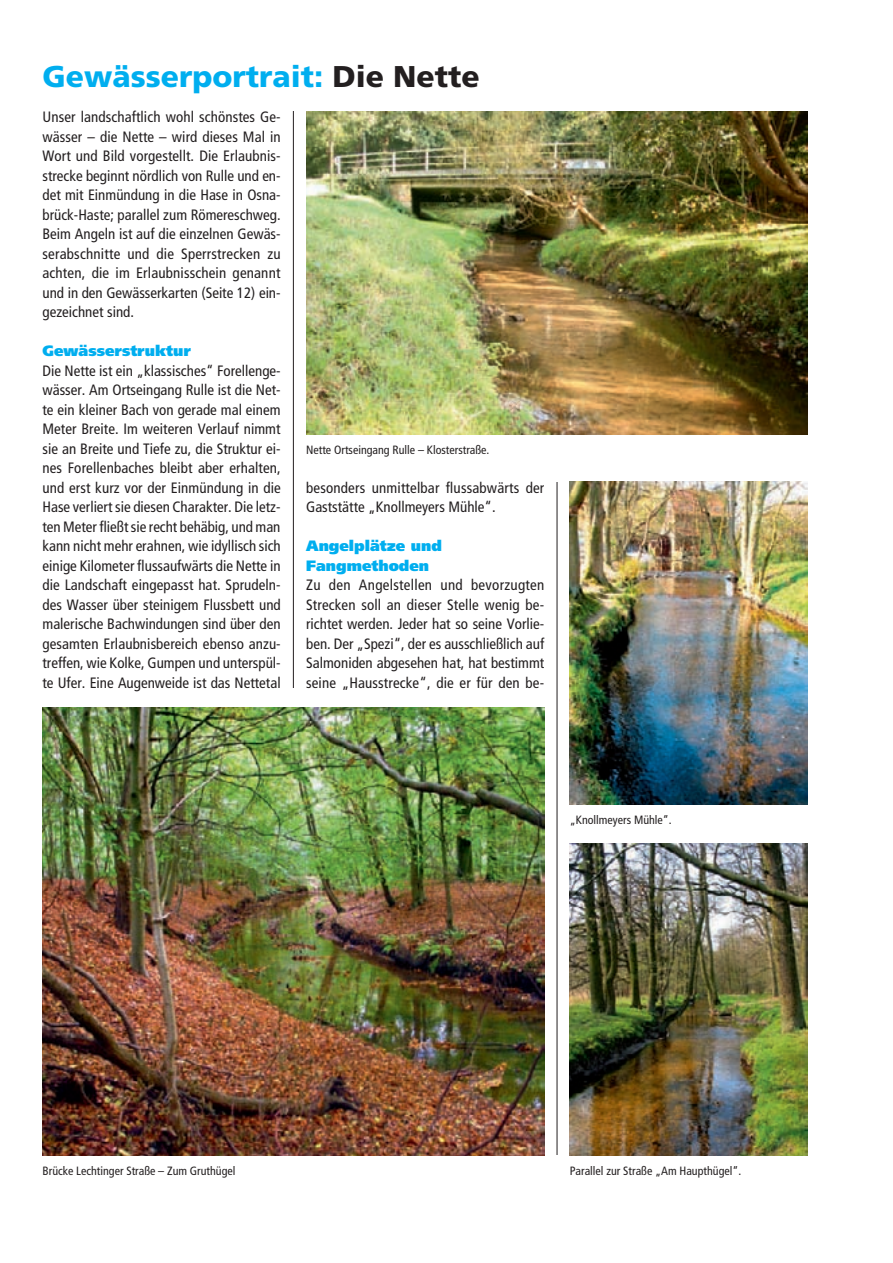
<style>
.page{position:relative;width:893px;height:1263px;background:#fff}
.page>*{position:absolute;margin:0;border:0;box-sizing:border-box;transform-origin:0 0}
.t1{font:900 30px "Frutiger";color:#00aeef}
.t2{font:condensed 15px/19.5px "Frutiger";color:#231f20;text-align:justify}
.t3{font:900 15px/19.5px "Frutiger";color:#00aeef}
.t4{font:condensed 12px "Frutiger";color:#231f20}
.s1{color:#231f20}
</style>
<div class="page">
<hr style="left:293px;top:72px;width:1px;height:1103px;background:#231f20">
<hr style="left:557px;top:72px;width:1px;height:1103px;background:#231f20">
<div style="left:544px;top:1156px;width:26px;height:39px;background:#fff"></div>
<div style="left:544px;top:415px;width:26px;height:66px;background:#fff"></div>
<div style="left:281px;top:688px;width:25px;height:488px;background:#fff"></div>
<div style="left:281px;top:61px;width:289px;height:50px;background:#fff"></div>
<img style="left:306px;top:111px;width:502px;height:323px">
<img style="left:43px;top:707px;width:501px;height:449px">
<img style="left:570px;top:844px;width:238px;height:312px">
<img style="left:570px;top:481px;width:238px;height:324px">
<h1 class="t1" style="left:43px;top:58px;width:439px">Gewässerportrait: <span class="s1">Die Nette</span></h1>
<p class="t2" style="left:43px;top:107px;width:240px">Unser landschaftlich wohl schönstes Ge&shy;wässer – die Nette – wird dieses Mal in Wort und Bild vorgestellt. Die Erlaubnis&shy;strecke beginnt nördlich von Rulle und en&shy;det mit Einmündung in die Hase in Osna&shy;brück-Haste; parallel zum Römereschweg.<br>Beim Angeln ist auf die einzelnen Gewäs&shy;serabschnitte und die Sperrstrecken zu achten, die im Erlaubnisschein genannt und in den Gewässerkarten (Seite 12) ein&shy;gezeichnet sind.</p>
<p class="t3" style="left:43px;top:341px;width:150px">Gewässerstruktur</p>
<p class="t2" style="left:43px;top:361px;width:240px">Die Nette ist ein „klassisches“ Forellenge&shy;wässer. Am Ortseingang Rulle ist die Net&shy;te ein kleiner Bach von gerade mal einem Meter Breite. Im weiteren Verlauf nimmt sie an Breite und Tiefe zu, die Struktur ei&shy;nes Forellenbaches bleibt aber erhalten, und erst kurz vor der Einmündung in die Hase verliert sie diesen Charakter. Die letz&shy;ten Meter fließt sie recht behäbig, und man kann nicht mehr erahnen, wie idyllisch sich einige Kilometer flussaufwärts die Nette in die Landschaft eingepasst hat. Sprudeln&shy;des Wasser über steinigem Flussbett und malerische Bachwindungen sind über den gesamten Erlaubnisbereich ebenso anzu&shy;treffen, wie Kolke, Gumpen und unterspül&shy;te Ufer. Eine Augenweide ist das Nettetal</p>
<p class="t4" style="left:306px;top:443px;width:185px">Nette Ortseingang Rulle – Klosterstraße.</p>
<p class="t2" style="left:306px;top:478px;width:240px">besonders unmittelbar flussabwärts der<br>Gaststätte „Knollmeyers Mühle“.</p>
<p class="t3" style="left:306px;top:536px;width:137px">Angelplätze und<br>Fangmethoden</p>
<p class="t2" style="left:306px;top:575px;width:240px">Zu den Angelstellen und bevorzugten Strecken soll an dieser Stelle wenig be&shy;richtet werden. Jeder hat so seine Vorlie&shy;ben. Der „Spezi“, der es ausschließlich auf Salmoniden abgesehen hat, hat bestimmt seine „Hausstrecke“, die er für den be-</p>
<p class="t4" style="left:570px;top:812px;width:103px">„Knollmeyers Mühle“.</p>
<p class="t4" style="left:43px;top:1164px;width:194px">Brücke Lechtinger Straße – Zum Gruthügel</p>
<p class="t4" style="left:570px;top:1163px;width:173px">Parallel zur Straße „Am Haupthügel“.</p>
</div>
